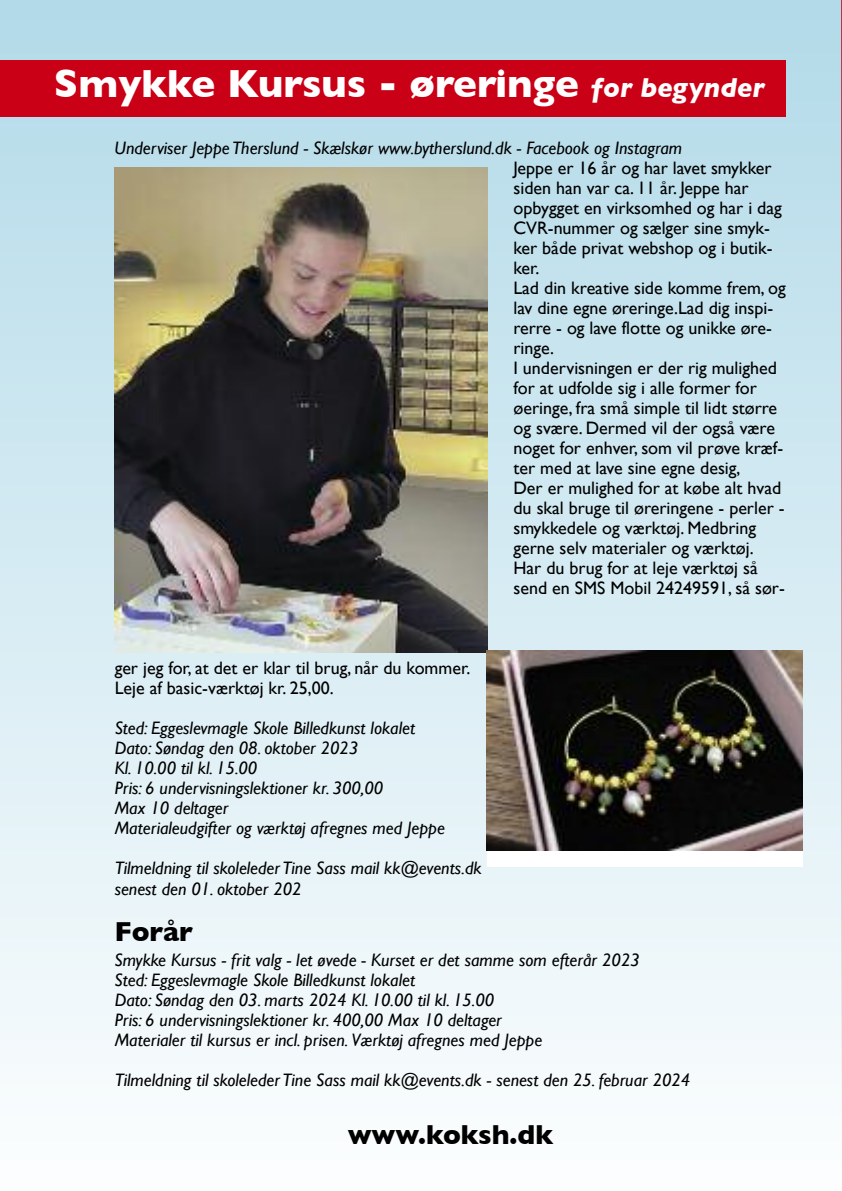
<style>
.page{position:relative;width:842px;height:1191px;background:#fff}
.page>*{position:absolute;margin:0;border:0;box-sizing:border-box;transform-origin:0 0}
.t1{font:700 40px "Gill Sans";color:#fff}
.t2{font:700 28px "Gill Sans";color:#000}
.t3{font:18px/20px "Gill Sans";color:#000}
.t4{font:italic 18px/20px "Gill Sans";color:#000}
.s1{font-style:italic;font-size:28px}
</style>
<div class="page">
<div style="left:0;top:0;width:842px;height:1191px;background:linear-gradient(to bottom,#b2d9e8,#fcfdfe)"></div>
<svg style="left:841px;top:0;width:1px;height:1191px"></svg>
<img style="left:115px;top:167px;width:372px;height:485px">
<div style="left:487px;top:650px;width:315px;height:217px;background:#fff"></div>
<img style="left:487px;top:650px;width:315px;height:201px">
<div style="left:0;top:60px;width:785px;height:57px;background:#ca0016"></div>
<h1 class="t1" style="left:54px;top:60px;width:712px">Smykke Kursus - øreringe <span class="s1">for begynder</span></h1>
<p class="t4" style="left:115px;top:138px;width:569px">Underviser Jeppe Therslund - Skælskør www.bytherslund.dk - Facebook og Instagram</p>
<p class="t3" style="left:513px;top:158px;width:274px">Jeppe er 16 år og har lavet smykker siden han var ca. 11 år. Jeppe har opbygget en virksomhed og har i dag<br>CVR-nummer og sælger sine smyk&shy;ker både privat webshop og i butik&shy;ker.<br>Lad din kreative side komme frem, og lav dine egne øreringe.Lad dig inspi&shy;rerre - og lave flotte og unikke øre&shy;ringe.<br>I undervisningen er der rig mulighed for at udfolde sig i alle former for øeringe, fra små simple til lidt større og svære. Dermed vil der også være noget for enhver, som vil prøve kræf&shy;ter med at lave sine egne desig,<br>Der er mulighed for at købe alt hvad du skal bruge til øreringene - perler - smykkedele og værktøj. Medbring gerne selv materialer og værktøj.<br>Har du brug for at leje værktøj så send en SMS Mobil 24249591, så sør-</p>
<p class="t3" style="left:115px;top:658px;width:357px">ger jeg for, at det er klar til brug, når du kommer.<br>Leje af basic-værktøj kr. 25,00.</p>
<p class="t4" style="left:115px;top:718px;width:332px">Sted: Eggeslevmagle Skole Billedkunst lokalet Dato: Søndag den 08. oktober 2023<br>Kl. 10.00 til kl. 15.00<br>Pris: 6 undervisningslektioner kr. 300,00<br>Max 10 deltager<br>Materialeudgifter og værktøj afregnes med Jeppe</p>
<p class="t4" style="left:115px;top:858px;width:369px">Tilmeldning til skoleleder Tine Sass mail kk@events.dk senest den 01. oktober 202</p>
<h2 class="t2" style="left:115px;top:914px;width:80px">Forår</h2>
<p class="t4" style="left:115px;top:950px;width:527px">Smykke Kursus - frit valg - let øvede - Kurset er det samme som efterår 2023<br>Sted: Eggeslevmagle Skole Billedkunst lokalet<br>Dato: Søndag den 03. marts 2024 Kl. 10.00 til kl. 15.00<br>Pris: 6 undervisningslektioner kr. 400,00 Max 10 deltager<br>Materialer til kursus er incl. prisen. Værktøj afregnes med Jeppe</p>
<p class="t4" style="left:115px;top:1070px;width:577px">Tilmeldning til skoleleder Tine Sass mail kk@events.dk - senest den 25. februar 2024</p>
<h2 class="t2" style="left:348px;top:1118px;width:207px">www.koksh.dk</h2>
</div>
